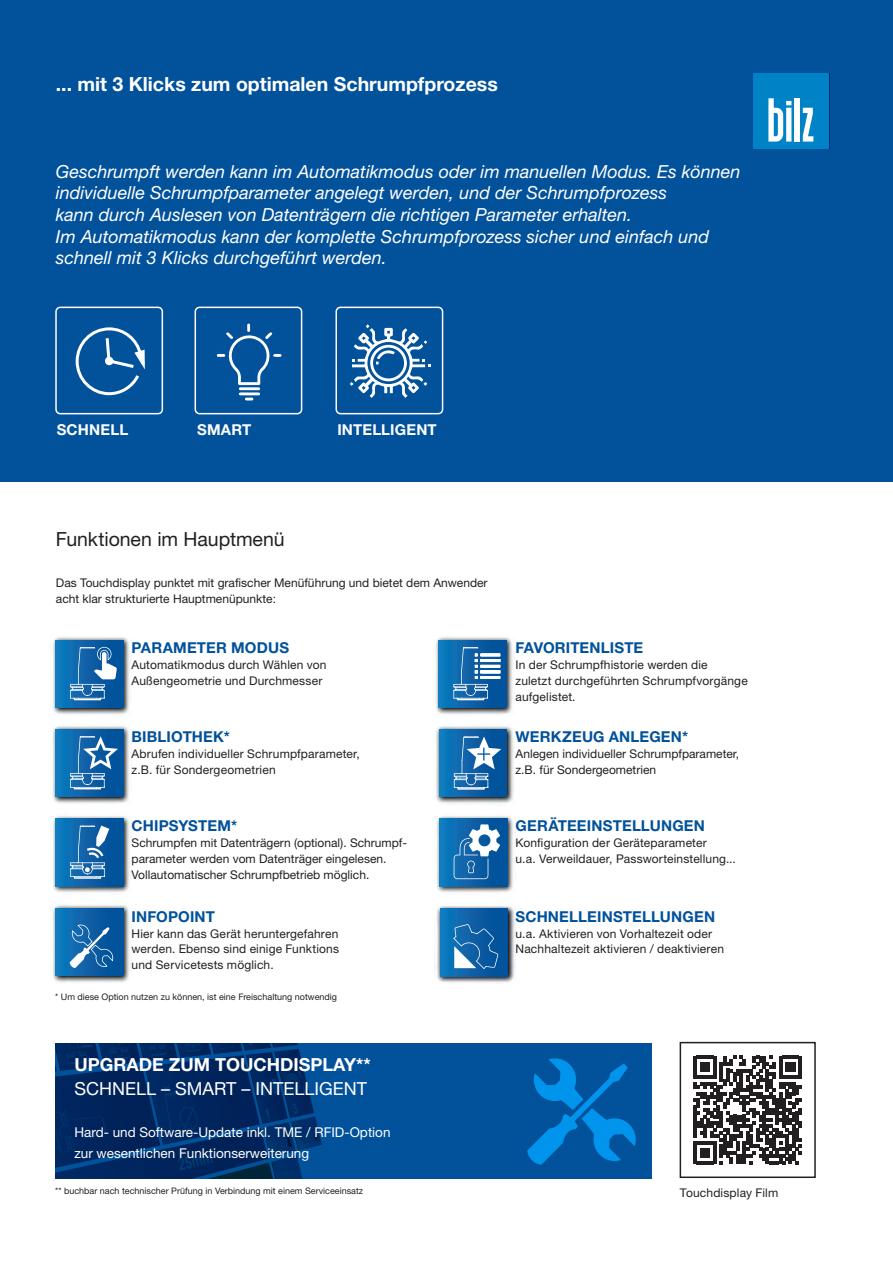
<style>
.page{position:relative;width:893px;height:1263px;background:#fff}
.page>*{position:absolute;margin:0;border:0;box-sizing:border-box;transform-origin:0 0}
.t1{font:700 19.5px "Helvetica Neue LT";color:#fff}
.t2{font:19.5px "Helvetica Neue LT";letter-spacing:-.005em;color:#231f20}
.t3{font:italic 18px/21.6px "Helvetica Neue LT";color:#fff}
.t4{font:18px "Helvetica Neue LT";color:#fff}
.t5{font:700 18px "Helvetica Neue LT";color:#fff}
.t6{font:700 15px "Helvetica Neue LT";letter-spacing:.01em;color:#01519b}
.t7{font:700 15px "Helvetica Neue LT";letter-spacing:.01em;color:#fff}
.t8{font:13.5px/21px "Helvetica Neue LT";color:#fff}
.t9{font:12px/15.9px "Helvetica Neue LT";letter-spacing:.005em;color:#231f20}
.t10{font:9px "Helvetica Neue LT";color:#231f20}
</style>
<div class="page">
<div style="left:0;top:0;width:893px;height:482px;background:#01519b"></div>
<div style="left:753px;top:73px;width:75px;height:75px;background:#0083c6"></div>
<svg style="left:803px;top:108px;width:11px;height:34px"></svg>
<div style="left:794px;top:98px;width:6px;height:44px;background:#fff"></div>
<svg style="left:768px;top:98px;width:24px;height:44px"></svg>
<img style="left:52px;top:636px;width:78px;height:79px">
<svg style="left:56px;top:640px;width:67px;height:67px;background:#0a68ad"></svg>
<svg style="left:70px;top:647px;width:47px;height:53px;background:#4483b9"></svg>
<img style="left:435px;top:636px;width:78px;height:79px">
<svg style="left:439px;top:640px;width:67px;height:67px;background:#0b66ab"></svg>
<hr style="left:480px;top:676px;width:20px;height:3px;background:#fff">
<hr style="left:480px;top:665px;width:20px;height:3px;background:#fff">
<hr style="left:480px;top:670px;width:20px;height:3px;background:#fff">
<hr style="left:480px;top:653px;width:20px;height:3px;background:#fff">
<hr style="left:480px;top:659px;width:20px;height:3px;background:#fff">
<svg style="left:453px;top:647px;width:35px;height:53px;background:#4685bb"></svg>
<img style="left:52px;top:726px;width:77px;height:78px">
<svg style="left:56px;top:729px;width:67px;height:67px;background:#0a68ae"></svg>
<svg style="left:70px;top:736px;width:48px;height:53px;background:#3c7eb6"></svg>
<img style="left:435px;top:726px;width:79px;height:78px">
<div style="left:439px;top:729px;width:68px;height:68px;background:linear-gradient(to right,#1378bc,#024c95)"></div>
<svg style="left:454px;top:736px;width:47px;height:54px;background:#4a87bb"></svg>
<img style="left:52px;top:815px;width:78px;height:78px">
<div style="left:56px;top:819px;width:67px;height:67px;background:linear-gradient(to right,#1378bc,#024b94)"></div>
<svg style="left:70px;top:825px;width:39px;height:54px;background:#4584ba"></svg>
<img style="left:436px;top:815px;width:77px;height:78px">
<svg style="left:440px;top:819px;width:67px;height:67px;background:#0a68ad"></svg>
<svg style="left:454px;top:824px;width:46px;height:55px"></svg>
<img style="left:50px;top:904px;width:80px;height:79px">
<div style="left:56px;top:908px;width:67px;height:67px;background:linear-gradient(to right,#1378bc,#024b94)"></div>
<svg style="left:70px;top:924px;width:43px;height:44px;background:#397cb5"></svg>
<img style="left:436px;top:906px;width:80px;height:77px">
<div style="left:440px;top:909px;width:68px;height:67px;background:linear-gradient(to right,#1278bb,#024c95)"></div>
<svg style="left:453px;top:924px;width:45px;height:45px;background:#367ab4"></svg>
<svg style="left:75px;top:327px;width:70px;height:69px"></svg>
<svg style="left:217px;top:324px;width:65px;height:76px"></svg>
<svg style="left:350px;top:324px;width:81px;height:74px"></svg>
<div style="left:55px;top:307px;width:108px;height:107px;border:2px solid #fff;border-radius:4px"></div>
<div style="left:195px;top:307px;width:107px;height:107px;border:2px solid #fff;border-radius:4px"></div>
<div style="left:335px;top:307px;width:108px;height:107px;border:2px solid #fff;border-radius:4px"></div>
<svg style="left:693px;top:1056px;width:109px;height:108px"></svg>
<div style="left:680px;top:1042px;width:136px;height:136px;border:2px solid #231f20"></div>
<svg style="left:56px;top:1043px;width:596px;height:136px;background:#003e7f"></svg>
<svg style="left:527px;top:1057px;width:109px;height:108px;background:#0167b6"></svg>
<h1 class="t1" style="left:56px;top:72px;width:443px">... mit 3 Klicks zum optimalen Schrumpfprozess</h1>
<p class="t3" style="left:56px;top:160px;width:686px">Geschrumpft werden kann im Automatikmodus oder im manuellen Modus. Es können individuelle Schrumpfparameter angelegt werden, und der Schrumpfprozess<br>kann durch Auslesen von Datenträgern die richtigen Parameter erhalten.<br>Im Automatikmodus kann der komplette Schrumpfprozess sicher und einfach und schnell mit 3 Klicks durchgeführt werden.</p>
<p class="t7" style="left:57px;top:421px;width:73px">SCHNELL</p>
<p class="t7" style="left:197px;top:421px;width:56px">SMART</p>
<p class="t7" style="left:337px;top:421px;width:101px">INTELLIGENT</p>
<h1 class="t2" style="left:56px;top:527px;width:230px">Funktionen im Hauptmenü</h1>
<p class="t9" style="left:56px;top:575px;width:433px">Das Touchdisplay punktet mit grafischer Menüführung und bietet dem Anwender acht klar strukturierte Hauptmenüpunkte:</p>
<p class="t6" style="left:132px;top:638px;width:159px">PARAMETER MODUS</p>
<p class="t9" style="left:132px;top:656px;width:196px">Automatikmodus durch Wählen von<br>Außengeometrie und Durchmesser</p>
<p class="t6" style="left:132px;top:728px;width:100px">BIBLIOTHEK*</p>
<p class="t9" style="left:132px;top:746px;width:230px">Abrufen individueller Schrumpfparameter, z.B. für Sondergeometrien</p>
<p class="t6" style="left:132px;top:817px;width:107px">CHIPSYSTEM*</p>
<p class="t9" style="left:132px;top:835px;width:277px">Schrumpfen mit Datenträgern (optional). Schrumpf&shy;parameter werden vom Datenträger eingelesen.<br>Vollautomatischer Schrumpfbetrieb möglich.</p>
<p class="t6" style="left:132px;top:907px;width:85px">INFOPOINT</p>
<p class="t9" style="left:132px;top:925px;width:209px;text-align:justify">Hier kann das Gerät heruntergefahren werden. Ebenso sind einige Funktions und Servicetests möglich.</p>
<p class="t10" style="left:55px;top:991px;width:283px">* Um diese Option nutzen zu können, ist eine Freischaltung notwendig</p>
<h2 class="t5" style="left:74px;top:1054px;width:298px">UPGRADE ZUM TOUCHDISPLAY**</h2>
<h2 class="t4" style="left:74px;top:1078px;width:294px">SCHNELL – SMART – INTELLIGENT</h2>
<p class="t8" style="left:74px;top:1122px;width:318px">Hard- und Software-Update inkl. TME / RFID-Option zur wesentlichen Funktionserweiterung</p>
<p class="t10" style="left:55px;top:1185px;width:309px">** buchbar nach technischer Prüfung in Verbindung mit einem Serviceeinsatz</p>
<p class="t6" style="left:516px;top:638px;width:129px">FAVORITENLISTE</p>
<p class="t9" style="left:516px;top:656px;width:234px">In der Schrumpfhistorie werden die<br>zuletzt durchgeführten Schrumpfvorgänge aufgelistet.</p>
<p class="t6" style="left:516px;top:728px;width:174px">WERKZEUG ANLEGEN*</p>
<p class="t9" style="left:516px;top:746px;width:225px">Anlegen individueller Schrumpfparameter, z.B. für Sondergeometrien</p>
<p class="t6" style="left:516px;top:817px;width:191px">GERÄTEEINSTELLUNGEN</p>
<p class="t9" style="left:516px;top:835px;width:222px">Konfiguration der Geräteparameter<br>u.a. Verweildauer, Passworteinstellung...</p>
<p class="t6" style="left:516px;top:907px;width:201px">SCHNELLEINSTELLUNGEN</p>
<p class="t9" style="left:516px;top:925px;width:210px">u.a. Aktivieren von Vorhaltezeit oder<br>Nachhaltezeit aktivieren / deaktivieren</p>
<p class="t9" style="left:680px;top:1185px;width:100px">Touchdisplay Film</p>
</div>
